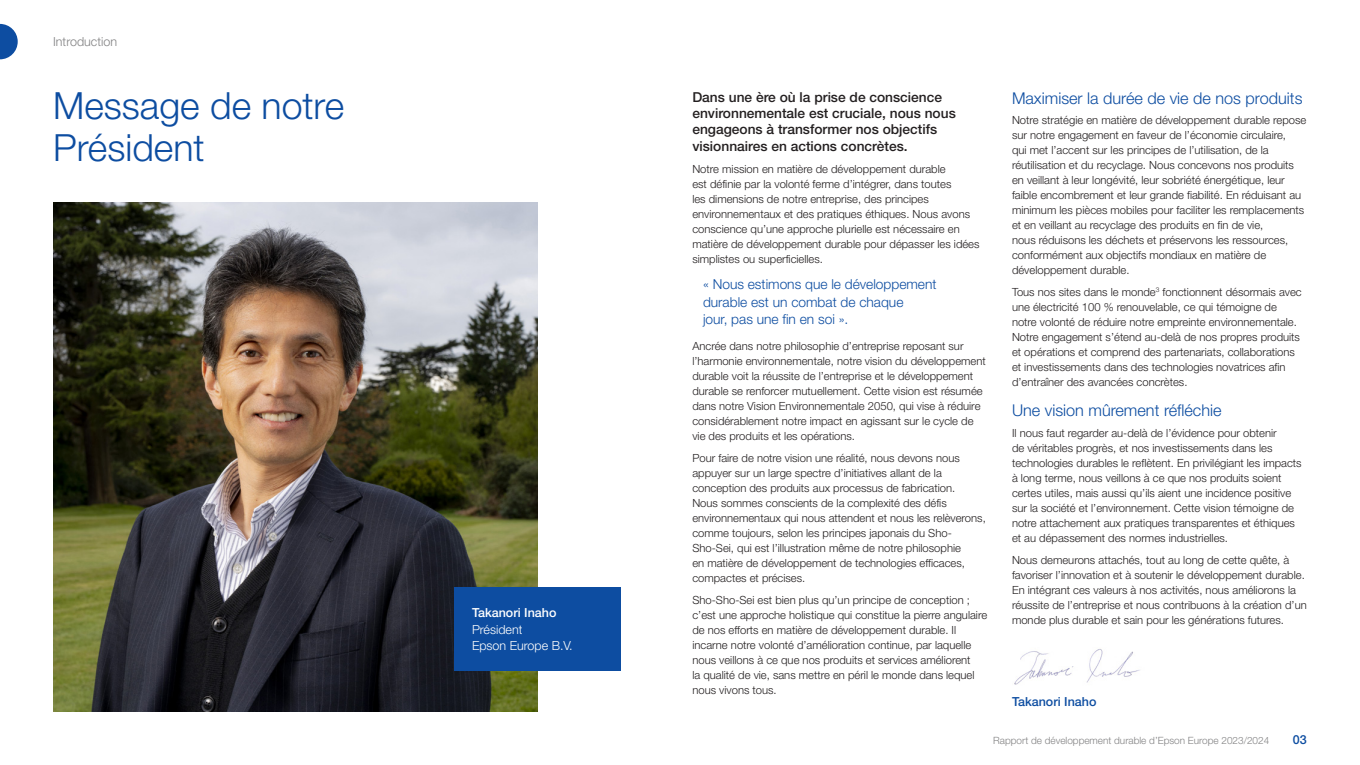
<style>
.page{position:relative;width:1360px;height:765px;background:#fff}
.page>*{position:absolute;margin:0;border:0;box-sizing:border-box;transform-origin:0 0}
.t1{font:300 37.5px/42.5px "Helvetica Neue LT Std";color:#0d4da1}
.t2{font:300 16.25px "Helvetica Neue LT Std";color:#0d4da1}
.intro_large-body{font:500 13.75px/16.2px "Helvetica Neue LT Std";color:#231f20}
.in-text-quote{font:300 13.75px/17.5px "Helvetica Neue LT Std";color:#0d4da1}
.sign-off-title{font:300 12.5px/16.2px "Helvetica Neue LT Std";color:#fff}
.sign-off-name{font:500 12.5px "Helvetica Neue LT Std";color:#0d4da1}
.sign-off-name-2{font:500 12.5px "Helvetica Neue LT Std";color:#fff}
.t3{font:300 12.5px "Helvetica Neue LT Std";color:#828283}
.body{font:300 11.25px/15px "Helvetica Neue LT Std";color:#231f20}
.t4{font:300 10px "Helvetica Neue LT Std";color:#828283}
</style>
<div class="page">
<img style="left:53px;top:202px;width:485px;height:510px">
<div style="left:454px;top:587px;width:167px;height:84px;background:#0d4da1"></div>
<img style="left:1014px;top:649px;width:126px;height:36px">
<svg style="left:0;top:24px;width:18px;height:35px"></svg>
<p class="t3" style="left:53px;top:34px;width:65px">Introduction</p>
<h1 class="t1" style="left:53px;top:84px;width:293px">Message de notre<br>Président</h1>
<p class="sign-off-name-2" style="left:472px;top:605px;width:86px">Takanori Inaho</p>
<p class="sign-off-title" style="left:472px;top:621px;width:102px">Président<br>Epson Europe B.V.</p>
<p class="intro_large-body" style="left:692px;top:89px;width:265px">Dans une ère où la prise de conscience environnementale est cruciale, nous nous engageons à transformer nos objectifs visionnaires en actions concrètes.</p>
<p class="body" style="left:692px;top:161px;width:289px">Notre mission en matière de développement durable<br>est définie par la volonté ferme d’intégrer, dans toutes<br>les dimensions de notre entreprise, des principes environnementaux et des pratiques éthiques. Nous avons conscience qu’une approche plurielle est nécessaire en matière de développement durable pour dépasser les idées simplistes ou superficielles.</p>
<p class="in-text-quote" style="left:703px;top:275px;width:235px">« Nous estimons que le développement durable est un combat de chaque<br>jour, pas une fin en soi ».</p>
<p class="body" style="left:692px;top:338px;width:295px">Ancrée dans notre philosophie d’entreprise reposant sur l’harmonie environnementale, notre vision du développement durable voit la réussite de l’entreprise et le développement durable se renforcer mutuellement. Cette vision est résumée dans notre Vision Environnementale 2050, qui vise à réduire considérablement notre impact en agissant sur le cycle de vie des produits et les opérations.</p>
<p class="body" style="left:692px;top:450px;width:295px">Pour faire de notre vision une réalité, nous devons nous appuyer sur un large spectre d’initiatives allant de la conception des produits aux processus de fabrication.<br>Nous sommes conscients de la complexité des défis environnementaux qui nous attendent et nous les relèverons, comme toujours, selon les principes japonais du Sho-Sho-Sei, qui est l’illustration même de notre philosophie<br>en matière de développement de technologies efficaces, compactes et précises.</p>
<p class="body" style="left:692px;top:592px;width:296px">Sho-Sho-Sei est bien plus qu’un principe de conception ; c’est une approche holistique qui constitue la pierre angulaire de nos efforts en matière de développement durable. Il incarne notre volonté d’amélioration continue, par laquelle nous veillons à ce que nos produits et services améliorent<br>la qualité de vie, sans mettre en péril le monde dans lequel nous vivons tous.</p>
<h2 class="t2" style="left:1012px;top:88px;width:292px">Maximiser la durée de vie de nos produits</h2>
<p class="body" style="left:1012px;top:112px;width:296px">Notre stratégie en matière de développement durable repose sur notre engagement en faveur de l’économie circulaire,<br>qui met l’accent sur les principes de l’utilisation, de la réutilisation et du recyclage. Nous concevons nos produits en veillant à leur longévité, leur sobriété énergétique, leur faible encombrement et leur grande fiabilité. En réduisant au minimum les pièces mobiles pour faciliter les remplacements et en veillant au recyclage des produits en fin de vie,<br>nous réduisons les déchets et préservons les ressources, conformément aux objectifs mondiaux en matière de développement durable.</p>
<p class="body" style="left:1012px;top:284px;width:291px">Tous nos sites dans le monde<sup>3</sup> fonctionnent désormais avec une électricité 100 % renouvelable, ce qui témoigne de notre volonté de réduire notre empreinte environnementale.<br>Notre engagement s’étend au-delà de nos propres produits et opérations et comprend des partenariats, collaborations et investissements dans des technologies novatrices afin d’entraîner des avancées concrètes.</p>
<h2 class="t2" style="left:1012px;top:401px;width:211px">Une vision mûrement réfléchie</h2>
<p class="body" style="left:1012px;top:425px;width:291px">Il nous faut regarder au-delà de l’évidence pour obtenir<br>de véritables progrès, et nos investissements dans les technologies durables le reflètent. En privilégiant les impacts à long terme, nous veillons à ce que nos produits soient certes utiles, mais aussi qu’ils aient une incidence positive sur la société et l’environnement. Cette vision témoigne de notre attachement aux pratiques transparentes et éthiques et au dépassement des normes industrielles.</p>
<p class="body" style="left:1012px;top:552px;width:296px">Nous demeurons attachés, tout au long de cette quête, à favoriser l’innovation et à soutenir le développement durable.<br>En intégrant ces valeurs à nos activités, nous améliorons la réussite de l’entreprise et nous contribuons à la création d’un monde plus durable et sain pour les générations futures.</p>
<p class="sign-off-name" style="left:1012px;top:694px;width:86px">Takanori Inaho</p>
<p class="t4" style="left:993px;top:734px;width:278px">Rapport de développement durable d’Epson Europe 2023/2024</p>
<p class="sign-off-name" style="left:1293px;top:732px;width:15px">03</p>
</div>
